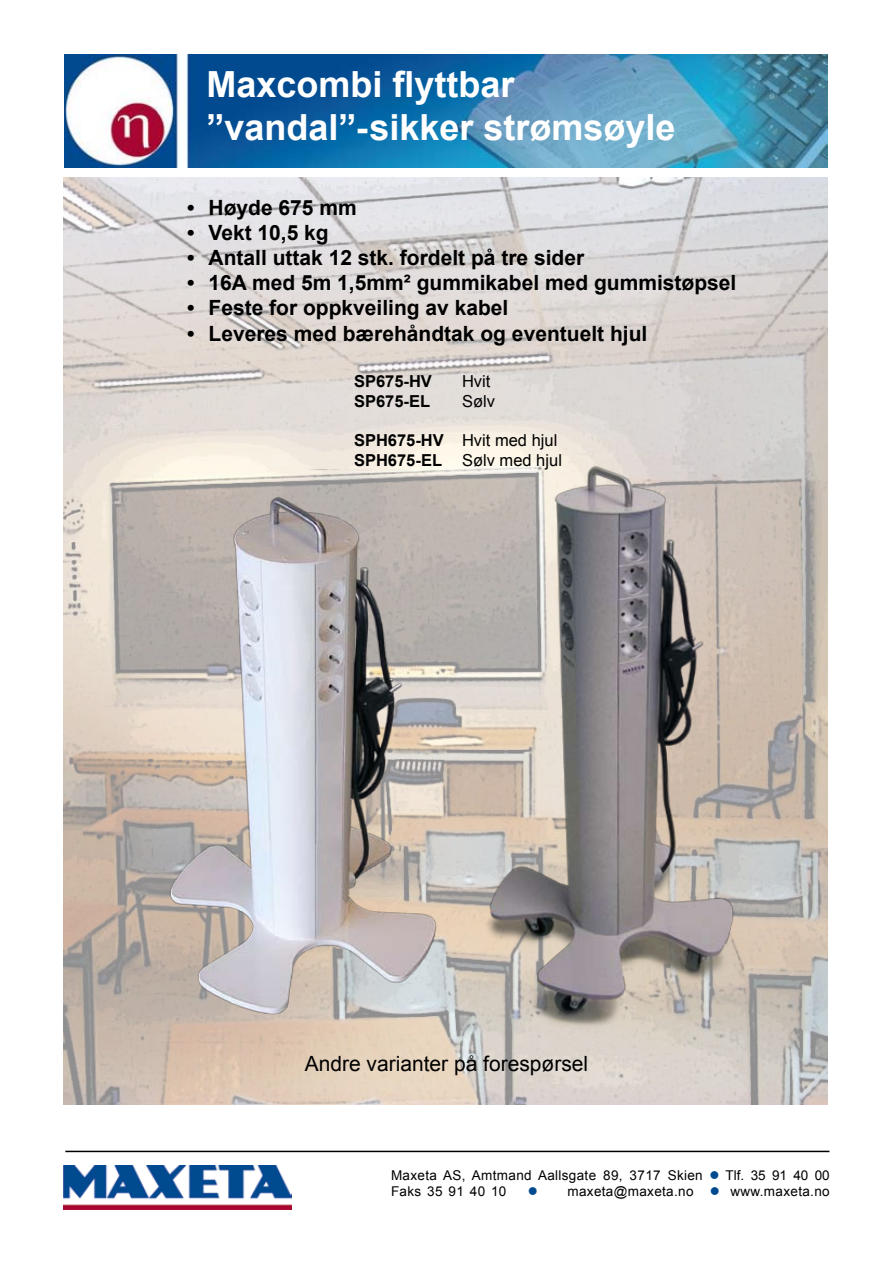
<style>
.page{position:relative;width:893px;height:1263px;background:#fff}
.page>*{position:absolute;margin:0;border:0;box-sizing:border-box;transform-origin:0 0}
.t1{font:700 36px/43.2px "Arial";color:#fff}
.t2{font:700 21px "Arial";color:#000}
.t3{font:21px "Arial";color:#000}
.t4{font:16.5px/19.8px "Arial";color:#000}
.t5{font:700 16.5px "Arial";color:#000}
.t6{font:13.5px/16.2px "Arial";letter-spacing:.025em;color:#000}
.s1{font-weight:700}
.s2{color:#004a90}
</style>
<div class="page">
<img style="left:63px;top:177px;width:765px;height:927px">
<img style="left:64px;top:54px;width:764px;height:113px">
<hr style="left:65px;top:1151px;width:764px;height:1px;background:#000">
<img style="left:462px;top:448px;width:292px;height:600px">
<img style="left:162px;top:469px;width:285px;height:573px">
<img style="left:63px;top:1165px;width:229px;height:44px">
<h1 class="t1" style="left:206px;top:64px;width:471px">Maxcombi flyttbar ”vandal”-sikker strømsøyle</h1>
<p class="t2" style="left:187px;top:193px;width:171px">• Høyde 675 mm</p>
<p class="t2" style="left:187px;top:218px;width:143px">• Vekt 10,5 kg</p>
<p class="t2" style="left:187px;top:244px;width:399px">• Antall uttak 12 stk. fordelt på tre sider</p>
<p class="t2" style="left:187px;top:269px;width:551px">• 16A med 5m 1,5mm² gummikabel med gummistøpsel</p>
<p class="t2" style="left:187px;top:294px;width:323px">• Feste for oppkveiling av kabel</p>
<p class="t2" style="left:187px;top:319px;width:462px">• Leveres med bærehåndtak og eventuelt hjul</p>
<p class="t5" style="left:354px;top:370px;width:79px">SP675-HV</p>
<p class="t4" style="left:462px;top:371px;width:30px">Hvit</p>
<p class="t5" style="left:354px;top:390px;width:78px">SP675-EL</p>
<p class="t4" style="left:462px;top:391px;width:34px">Sølv</p>
<p class="t4" style="left:354px;top:431px;width:209px"><span class="s1">SPH675-HV</span> Hvit med hjul<br><span class="s1">SPH675-EL</span> Sølv med hjul</p>
<p class="t3" style="left:305px;top:1050px;width:285px">Andre varianter på forespørsel</p>
<p class="t6" style="left:391px;top:1167px;width:440px">Maxeta AS, Amtmand Aallsgate 89, 3717 Skien <span class="s2">●</span> Tlf. 35 91 40 00<br>Faks 35 91 40 10</p>
<p class="t6" style="left:528px;top:1183px;width:303px"><span class="s2">●</span> maxeta@maxeta.no <span class="s2">●</span> www.maxeta.no</p>
</div>
